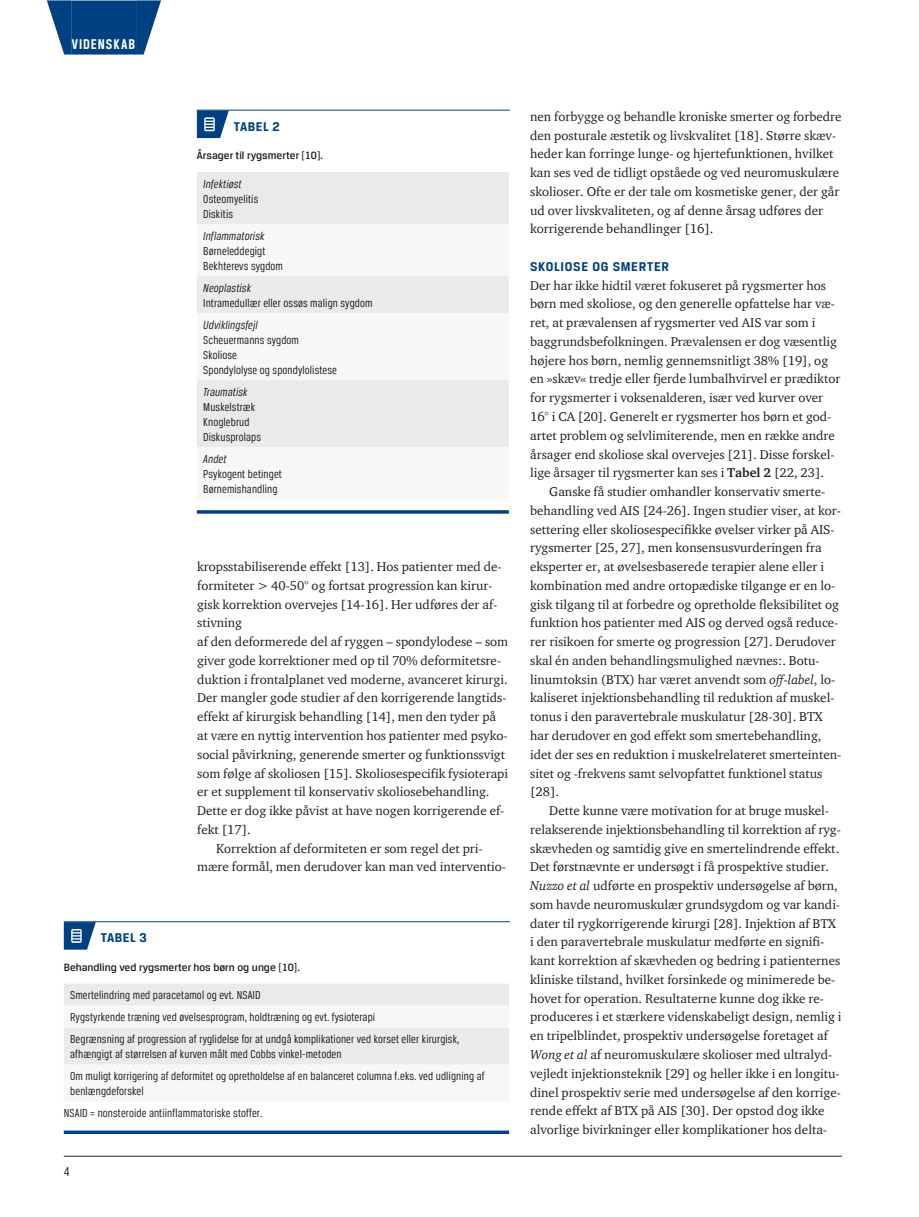
<style>
.page{position:relative;width:919px;height:1217px;background:#fff}
.page>*{position:absolute;margin:0;border:0;box-sizing:border-box;transform-origin:0 0}
.t1{font:700 15px "Breuer Condensed";letter-spacing:.065em;color:#fff}
.t2{font:700 13.5px "Breuer Text";letter-spacing:.045em;color:#014081}
.t3{font:13.5px "Breuer Condensed";color:#231f20}
.t4{font:13.05px/18.8px "ITC Charter Com";color:#231f20}
.t5{font:12.3px/15px "Breuer Condensed";letter-spacing:.01em;color:#231f20}
.t6{font:italic 12.3px "Breuer Condensed";letter-spacing:.01em;color:#231f20}
.t7{font:500 11.25px "Breuer Text";color:#231f20}
.s1{font-weight:700}
.s2{font-style:italic}
</style>
<div class="page">
<hr style="left:64px;top:1155px;width:777px;height:1px;background:#231f20">
<div style="left:72px;top:1px;width:64px;height:54px;background:#014081"></div>
<svg style="left:47px;top:0;width:25px;height:55px"></svg>
<svg style="left:136px;top:0;width:25px;height:55px"></svg>
<hr style="left:234px;top:110px;width:275px;height:1px;background:#014081">
<hr style="left:197px;top:110px;width:37px;height:1px;background:#014081">
<svg style="left:197px;top:110px;width:32px;height:28px"></svg>
<div style="left:197px;top:172px;width:312px;height:52px;background:#e9eaeb"></div>
<svg style="left:197px;top:276px;width:312px;height:171px;fill:#e9eaeb"></svg>
<hr style="left:197px;top:510px;width:312px;height:3px;background:#014081">
<hr style="left:101px;top:921px;width:409px;height:1px;background:#014081">
<hr style="left:64px;top:921px;width:37px;height:1px;background:#014081">
<svg style="left:64px;top:921px;width:32px;height:28px"></svg>
<svg style="left:64px;top:984px;width:445px;height:81px"></svg>
<hr style="left:64px;top:1130px;width:445px;height:3px;background:#014081">
<p class="t1" style="left:72px;top:35px;width:65px">VIDENSKAB</p>
<p class="t2" style="left:234px;top:119px;width:48px">TABEL 2</p>
<p class="t7" style="left:197px;top:149px;width:127px">Årsager til rygsmerter [10].</p>
<p class="t6" style="left:203px;top:177px;width:40px">Infektiøst</p>
<p class="t5" style="left:203px;top:191px;width:57px">Osteomyelitis<br>Diskitis</p>
<p class="t6" style="left:203px;top:229px;width:63px">Inflammatorisk</p>
<p class="t5" style="left:203px;top:243px;width:81px">Børneleddegigt<br>Bekhterevs sygdom</p>
<p class="t6" style="left:203px;top:281px;width:49px">Neoplastisk</p>
<p class="t5" style="left:203px;top:295px;width:171px">Intramedullær eller ossøs malign sygdom</p>
<p class="t6" style="left:203px;top:318px;width:56px">Udviklingsfejl</p>
<p class="t5" style="left:203px;top:332px;width:135px">Scheuermanns sygdom<br>Skoliose<br>Spondylolyse og spondylolistese</p>
<p class="t6" style="left:203px;top:385px;width:46px">Traumatisk</p>
<p class="t5" style="left:203px;top:399px;width:59px">Muskelstræk<br>Knoglebrud<br>Diskusprolaps</p>
<p class="t6" style="left:203px;top:452px;width:25px">Andet</p>
<p class="t5" style="left:203px;top:466px;width:80px">Psykogent betinget<br>Børnemishandling</p>
<p class="t4" style="left:197px;top:557px;width:306px">kropsstabiliserende effekt [13]. Hos patienter med de-</p>
<p class="t4" style="left:197px;top:575px;width:297px">formiteter &gt; 40-50° og fortsat progression kan kirur-</p>
<p class="t4" style="left:197px;top:594px;width:302px">gisk korrektion overvejes [14-16]. Her udføres der af-</p>
<p class="t4" style="left:197px;top:613px;width:46px">stivning</p>
<p class="t4" style="left:197px;top:632px;width:312px">af den deformerede del af ryggen – spondylodese – som</p>
<p class="t4" style="left:197px;top:650px;width:305px">giver gode korrektioner med op til 70% deformitetsre-</p>
<p class="t4" style="left:197px;top:669px;width:312px">duktion i frontalplanet ved moderne, avanceret kirurgi.</p>
<p class="t4" style="left:197px;top:688px;width:311px">Der mangler gode studier af den korrigerende langtids-</p>
<p class="t4" style="left:197px;top:707px;width:300px">effekt af kirurgisk behandling [14], men den tyder på</p>
<p class="t4" style="left:197px;top:725px;width:312px">at være en nyttig intervention hos patienter med psyko-</p>
<p class="t4" style="left:197px;top:744px;width:309px">social påvirkning, generende smerter og funktionssvigt</p>
<p class="t4" style="left:197px;top:763px;width:312px">som følge af skoliosen [15]. Skoliosespecifik fysioterapi</p>
<p class="t4" style="left:197px;top:782px;width:294px">er et supplement til konservativ skoliosebehandling.</p>
<p class="t4" style="left:197px;top:800px;width:309px">Dette er dog ikke påvist at have nogen korrigerende ef-</p>
<p class="t4" style="left:197px;top:819px;width:55px">fekt [17].</p>
<p class="t4" style="left:216px;top:838px;width:268px">Korrektion af deformiteten er som regel det pri-</p>
<p class="t4" style="left:197px;top:857px;width:310px">mære formål, men derudover kan man ved interventio-</p>
<p class="t2" style="left:101px;top:930px;width:48px">TABEL 3</p>
<p class="t7" style="left:64px;top:960px;width:237px">Behandling ved rygsmerter hos børn og unge [10].</p>
<p class="t5" style="left:70px;top:983px;width:391px;line-height:22px">Smertelindring med paracetamol og evt. NSAID<br>Rygstyrkende træning ved øvelsesprogram, holdtræning og evt. fysioterapi<br>Begrænsning af progression af ryglidelse for at undgå komplikationer ved korset eller kirurgisk,</p>
<p class="t5" style="left:70px;top:1042px;width:416px;line-height:22px">afhængigt af størrelsen af kurven målt med Cobbs vinkel-metoden<br>Om muligt korrigering af deformitet og opretholdelse af en balanceret columna f.eks. ved udligning af</p>
<p class="t5" style="left:64px;top:1079px;width:200px;line-height:22px;text-indent:6px">benlængdeforskel<br>NSAID = nonsteroide antiinflammatoriske stoffer.</p>
<p class="t3" style="left:64px;top:1163px;width:7px">4</p>
<p class="t4" style="left:530px;top:107px;width:313px">nen forbygge og behandle kroniske smerter og forbedre den posturale æstetik og livskvalitet [18]. Større skæv&shy;heder kan forringe lunge- og hjertefunktionen, hvilket kan ses ved de tidligt opståede og ved neuromuskulære skolioser. Ofte er der tale om kosmetiske gener, der går ud over livskvaliteten, og af denne årsag udføres der korrigerende behandlinger [16].</p>
<p class="t2" style="left:530px;top:259px;width:140px">SKOLIOSE OG SMERTER</p>
<p class="t4" style="left:530px;top:275px;width:312px">Der har ikke hidtil været fokuseret på rygsmerter hos børn med skoliose, og den generelle opfattelse har væ&shy;ret, at prævalensen af rygsmerter ved AIS var som i baggrundsbefolkningen. Prævalensen er dog væsentlig højere hos børn, nemlig gennemsnitligt 38% [19], og en »skæv« tredje eller fjerde lumbalhvirvel er prædiktor for rygsmerter i voksenalderen, især ved kurver over 16° i CA [20]. Generelt er rygsmerter hos børn et god&shy;artet problem og selvlimiterende, men en række andre årsager end skoliose skal overvejes [21]. Disse forskel&shy;lige årsager til rygsmerter kan ses i <span class="s1">Tabel 2</span> [22, 23].</p>
<p class="t4" style="left:530px;top:482px;width:313px;text-indent:19px">Ganske få studier omhandler konservativ smerte&shy;behandling ved AIS [24-26]. Ingen studier viser, at kor&shy;settering eller skoliosespecifikke øvelser virker på AIS&shy;rygsmerter [25, 27], men konsensusvurderingen fra eksperter er, at øvelsesbaserede terapier alene eller i kombination med andre ortopædiske tilgange er en lo&shy;gisk tilgang til at forbedre og opretholde fleksibilitet og funktion hos patienter med AIS og derved også reduce&shy;rer risikoen for smerte og progression [27]. Derudover skal én anden behandlingsmulighed nævnes:. Botu&shy;linumtoksin (BTX) har været anvendt som <span class="s2">off-label</span>, lo&shy;kaliseret injektionsbehandling til reduktion af muskel&shy;tonus i den paravertebrale muskulatur [28-30]. BTX har derudover en god effekt som smertebehandling, idet der ses en reduktion i muskelrelateret smerteinten&shy;sitet og -frekvens samt selvopfattet funktionel status [28].</p>
<p class="t4" style="left:530px;top:800px;width:313px;text-indent:19px">Dette kunne være motivation for at bruge muskel&shy;relakserende injektionsbehandling til korrektion af ryg&shy;skævheden og samtidig give en smertelindrende effekt.<br>Det førstnævnte er undersøgt i få prospektive studier.<br><span class="s2">Nuzzo et al</span> udførte en prospektiv undersøgelse af børn, som havde neuromuskulær grundsygdom og var kandi&shy;dater til rygkorrigerende kirurgi [28]. Injektion af BTX i den paravertebrale muskulatur medførte en signifi&shy;kant korrektion af skævheden og bedring i patienternes kliniske tilstand, hvilket forsinkede og minimerede be&shy;hovet for operation. Resultaterne kunne dog ikke re&shy;produceres i et stærkere videnskabeligt design, nemlig i en tripelblindet, prospektiv undersøgelse foretaget af <span class="s2">Wong et al</span> af neuromuskulære skolioser med ultralyd&shy;vejledt injektionsteknik [29] og heller ikke i en longitu&shy;dinel prospektiv serie med undersøgelse af den korrige&shy;rende effekt af BTX på AIS [30]. Der opstod dog ikke alvorlige bivirkninger eller komplikationer hos delta-</p>
</div>
